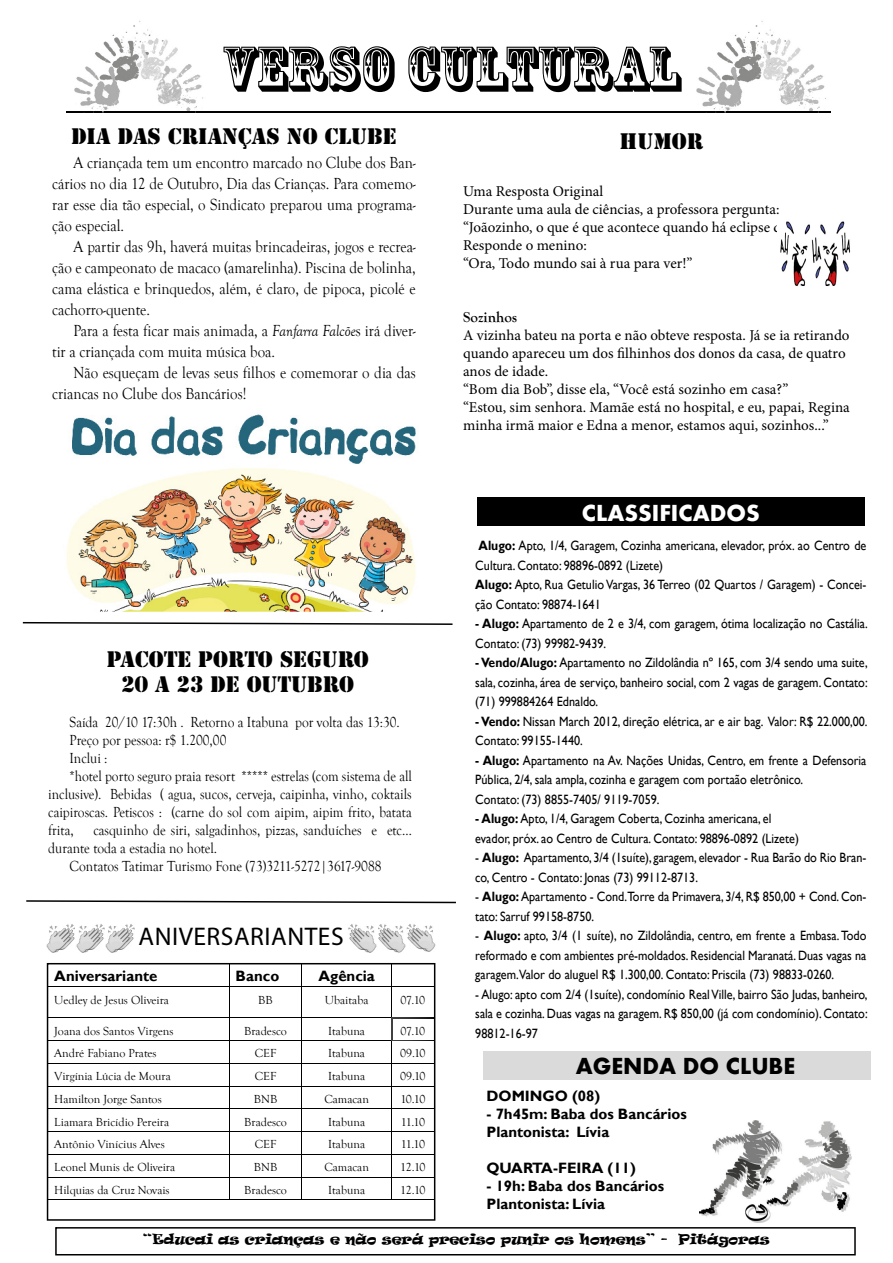
<style>
.page{position:relative;width:893px;height:1263px;background:#fff}
.page>*{position:absolute;margin:0;border:0;box-sizing:border-box;transform-origin:0 0}
.t1{font:60px "Rosewood Std";color:#000}
.t2{font:25.65px "Myriad Pro";letter-spacing:.02em;color:#000}
.t3{font:700 24px "Aharoni";color:#fff}
.t4{font:700 24px "Aharoni";color:#000}
.t5{font:21px/25.2px "Stencil Std";color:#000;text-align:center}
.t6{font:16.5px/21px "Goudy Old Style T";color:#000;text-align:justify;scale:.9 1}
.t7{font:15px/18px "Minion Pro";color:#000}
.t8{font:15px "Goudy Old Style T";color:#000;scale:.9 1}
.t9{font:700 15px/18px "Gill Sans";color:#000}
.t10{font:700 15px "Goudy Old Style T";color:#000}
.t11{font:13.5px/19.5px "Gill Sans";color:#000;scale:.9 1}
.t12{font:13.5px "Ravie";color:#000}
.t13{font:12px "Goudy Old Style T";color:#000}
.s1{font-style:italic}
.s2{font-weight:700}
</style>
<div class="page">
<hr style="left:67px;top:111px;width:763px;height:2px;background:#000">
<svg style="left:47px;top:963px;width:388px;height:258px"></svg>
<img style="left:348px;top:924px;width:88px;height:29px">
<img style="left:46px;top:924px;width:88px;height:29px">
<img style="left:74px;top:21px;width:129px;height:92px">
<img style="left:696px;top:21px;width:130px;height:90px">
<svg style="left:55px;top:1227px;width:800px;height:28px"></svg>
<div style="left:477px;top:497px;width:387px;height:29px;background:#000"></div>
<div style="left:483px;top:1051px;width:387px;height:29px;background:#dadada"></div>
<img style="left:699px;top:1120px;width:152px;height:103px">
<svg style="left:26px;top:900px;width:430px;height:3px"></svg>
<img style="left:67px;top:414px;width:349px;height:198px">
<svg style="left:23px;top:622px;width:429px;height:3px"></svg>
<img style="left:780px;top:221px;width:70px;height:65px">
<h1 class="t1" style="left:221px;top:44px;width:460px">VERSO CULTURAL</h1>
<h3 class="t5" style="left:71px;top:125px;width:327px">DIA DAS CRIANÇAS NO CLUBE</h3>
<p class="t6" style="left:52px;top:152px;width:405px;text-indent:21px">A criançada tem um encontro marcado no Clube dos Ban&shy;cários no dia 12 de Outubro, Dia das Crianças. Para comemo&shy;rar esse dia tão especial, o Sindicato preparou uma programa&shy;ção especial.</p>
<p class="t6" style="left:52px;top:236px;width:405px;text-indent:21px">A partir das 9h, haverá muitas brincadeiras, jogos e recrea&shy;ção e campeonato de macaco (amarelinha). Piscina de bolinha, cama elástica e brinquedos, além, é claro, de pipoca, picolé e cachorro-quente.</p>
<p class="t6" style="left:52px;top:320px;width:405px;text-indent:21px">Para a festa ficar mais animada, a <span class="s1">Fanfarra Falcõe</span>s irá diver&shy;tir a criançada com muita música boa.</p>
<p class="t6" style="left:52px;top:362px;width:405px;text-indent:21px">Não esqueçam de levas seus filhos e comemorar o dia das crianças no Clube dos Bancários!</p>
<h3 class="t5" style="left:107px;top:649px;width:263px">PACOTE PORTO SEGURO<br>20 A 23 DE OUTUBRO</h3>
<p class="t8" style="left:70px;top:714px;width:368px">Saída 20/10 17:30h . Retorno a Itabuna por volta das 13:30.</p>
<p class="t8" style="left:70px;top:732px;width:176px">Preço por pessoa: r$ 1.200,00</p>
<p class="t8" style="left:70px;top:750px;width:44px">Inclui :</p>
<p class="t8" style="left:70px;top:768px;width:382px">*hotel porto seguro praia resort ***** estrelas (com sistema de all</p>
<p class="t8" style="left:48px;top:786px;width:405px">inclusive). Bebidas ( agua, sucos, cerveja, caipinha, vinho, coktails</p>
<p class="t8" style="left:48px;top:804px;width:405px">caipiroscas. Petiscos : (carne do sol com aipim, aipim frito, batata</p>
<p class="t8" style="left:48px;top:822px;width:30px">frita,</p>
<p class="t8" style="left:93px;top:822px;width:355px">casquinho de siri, salgadinhos, pizzas, sanduíches e etc…</p>
<p class="t8" style="left:48px;top:840px;width:189px">durante toda a estadia no hotel.</p>
<p class="t8" style="left:70px;top:858px;width:348px">Contatos Tatimar Turismo Fone (73)3211-5272|3617-9088</p>
<h2 class="t2" style="left:138px;top:921px;width:207px">ANIVERSARIANTES</h2>
<p class="t9" style="left:54px;top:968px;width:105px">Aniversariante</p>
<p class="t9" style="left:236px;top:968px;width:45px">Banco</p>
<p class="t9" style="left:318px;top:968px;width:58px">Agência</p>
<p class="t13" style="left:54px;top:993px;width:116px">Uedley de Jesus Oliveira</p>
<p class="t13" style="left:258px;top:993px;width:16px">BB</p>
<p class="t13" style="left:325px;top:993px;width:45px">Ubaitaba</p>
<p class="t13" style="left:400px;top:993px;width:26px">07.10</p>
<p class="t13" style="left:54px;top:1024px;width:121px">Joana dos Santos Virgens</p>
<p class="t13" style="left:244px;top:1024px;width:44px">Bradesco</p>
<p class="t13" style="left:328px;top:1024px;width:38px">Itabuna</p>
<p class="t13" style="left:400px;top:1024px;width:26px">07.10</p>
<p class="t13" style="left:54px;top:1047px;width:104px">André Fabiano Prates</p>
<p class="t13" style="left:255px;top:1047px;width:23px">CEF</p>
<p class="t13" style="left:328px;top:1047px;width:38px">Itabuna</p>
<p class="t13" style="left:400px;top:1047px;width:27px">09.10</p>
<p class="t13" style="left:54px;top:1070px;width:118px">Virgínia Lúcia de Moura</p>
<p class="t13" style="left:255px;top:1070px;width:23px">CEF</p>
<p class="t13" style="left:328px;top:1070px;width:38px">Itabuna</p>
<p class="t13" style="left:400px;top:1070px;width:27px">09.10</p>
<p class="t13" style="left:54px;top:1093px;width:109px">Hamilton Jorge Santos</p>
<p class="t13" style="left:254px;top:1093px;width:25px">BNB</p>
<p class="t13" style="left:324px;top:1093px;width:46px">Camacan</p>
<p class="t13" style="left:400px;top:1093px;width:27px">10.10</p>
<p class="t13" style="left:54px;top:1115px;width:116px">Liamara Bricídio Pereira</p>
<p class="t13" style="left:244px;top:1115px;width:44px">Bradesco</p>
<p class="t13" style="left:328px;top:1115px;width:38px">Itabuna</p>
<p class="t13" style="left:400px;top:1115px;width:26px">11.10</p>
<p class="t13" style="left:54px;top:1138px;width:112px">Antônio Vinícius Alves</p>
<p class="t13" style="left:255px;top:1138px;width:23px">CEF</p>
<p class="t13" style="left:328px;top:1138px;width:38px">Itabuna</p>
<p class="t13" style="left:400px;top:1138px;width:26px">11.10</p>
<p class="t13" style="left:54px;top:1161px;width:122px">Leonel Munis de Oliveira</p>
<p class="t13" style="left:254px;top:1161px;width:25px">BNB</p>
<p class="t13" style="left:324px;top:1161px;width:46px">Camacan</p>
<p class="t13" style="left:400px;top:1161px;width:27px">12.10</p>
<p class="t13" style="left:54px;top:1183px;width:117px">Hilquias da Cruz Novais</p>
<p class="t13" style="left:244px;top:1183px;width:44px">Bradesco</p>
<p class="t13" style="left:328px;top:1183px;width:38px">Itabuna</p>
<p class="t13" style="left:400px;top:1183px;width:27px">12.10</p>
<h3 class="t5" style="left:619px;top:129px;width:85px">HUMOR</h3>
<p class="t7" style="left:463px;top:184px;width:360px">Uma Resposta Original<br>Durante uma aula de ciências, a professora pergunta: “Joãozinho, o que é que acontece quando há eclipse do sol?” Responde o menino:<br>“Ora, Todo mundo sai à rua para ver!”</p>
<p class="t10" style="left:463px;top:308px;width:55px">Sozinhos</p>
<p class="t7" style="left:463px;top:328px;width:388px">A vizinha bateu na porta e não obteve resposta. Já se ia retirando quando apareceu um dos lhinhos dos donos da casa, de quatro anos de idade.<br>“Bom dia Bob”, disse ela, “Você está sozinho em casa?”<br>“Estou, sim senhora. Mamãe está no hospital, e eu, papai, Regina minha irmã maior e Edna a menor, estamos aqui, sozinhos...”</p>
<h3 class="t3" style="left:582px;top:498px;width:179px">CLASSIFICADOS</h3>
<p class="t11" style="left:475px;top:537px;width:436px"><span class="s2">Alugo:</span> Apto, 1/4, Garagem, Cozinha americana, elevador, próx. ao Centro de Cultura. Contato: 98896-0892 (Lizete)<br><span class="s2">Alugo:</span> Apto, Rua Getulio Vargas, 36 Terreo (02 Quartos / Garagem) - Concei&shy;ção Contato: 98874-1641</p>
<p class="t11" style="left:475px;top:615px;width:437px"><span class="s2">- Alugo:</span> Apartamento de 2 e 3/4, com garagem, ótima localização no Castália.<br>Contato: (73) 99982-9439.</p>
<p class="t11" style="left:475px;top:654px;width:437px;text-align:justify"><span class="s2">- Vendo/Alugo:</span> Apartamento no Zildolândia nº 165, com 3/4 sendo uma suite, sala, cozinha, área de serviço, banheiro social, com 2 vagas de garagem. Contato: (71) 999884264 Ednaldo.</p>
<p class="t11" style="left:475px;top:713px;width:437px"><span class="s2">- Vendo:</span> Nissan March 2012, direção elétrica, ar e air bag. Valor: R$ 22.000,00.<br>Contato: 99155-1440.</p>
<p class="t11" style="left:475px;top:752px;width:436px"><span class="s2">- Alugo:</span> Apartamento na Av. Nações Unidas, Centro, em frente a Defensoria<br>Pública, 2/4, sala ampla, cozinha e garagem com portaão eletrônico.<br>Contato: (73) 8855-7405/ 9119-7059.</p>
<p class="t11" style="left:475px;top:810px;width:361px"><span class="s2">- Alugo:</span> Apto, 1/4, Garagem Coberta, Cozinha americana, el evador, próx. ao Centro de Cultura. Contato: 98896-0892 (Lizete)</p>
<p class="t11" style="left:475px;top:849px;width:436px">- <span class="s2">Alugo:</span> Apartamento, 3/4 (1suíte), garagem, elevador - Rua Barão do Rio Bran&shy;co, Centro - Contato: Jonas (73) 99112-8713.</p>
<p class="t11" style="left:475px;top:888px;width:436px">- <span class="s2">Alugo:</span> Apartamento - Cond.Torre da Primavera, 3/4, R$ 850,00 + Cond. Con&shy;tato: Sarruf 99158-8750.</p>
<p class="t11" style="left:475px;top:927px;width:436px;text-align:justify">- <span class="s2">Alugo:</span> apto, 3/4 (1 suíte), no Zildolândia, centro, em frente a Embasa. Todo reformado e com ambientes pré-moldados. Residencial Maranatá. Duas vagas na garagem.Valor do aluguel R$ 1.300,00. Contato: Priscila (73) 98833-0260.</p>
<p class="t11" style="left:475px;top:986px;width:437px;text-align:justify">- Alugo: apto com 2/4 (1suíte), condomínio Real Ville, bairro São Judas, banheiro, sala e cozinha. Duas vagas na garagem. R$ 850,00 (já com condomínio). Contato:<br>98812-16-97</p>
<h3 class="t4" style="left:575px;top:1052px;width:221px">AGENDA DO CLUBE</h3>
<p class="t9" style="left:486px;top:1088px;width:115px">DOMINGO (08)</p>
<p class="t9" style="left:486px;top:1106px;width:202px">- 7h45m: Baba dos Bancários<br>Plantonista: Lívia</p>
<p class="t9" style="left:486px;top:1160px;width:151px">QUARTA-FEIRA (11)</p>
<p class="t9" style="left:486px;top:1178px;width:179px">- 19h: Baba dos Bancários<br>Plantonista: Lívia</p>
<p class="t12" style="left:143px;top:1233px;width:628px">“Educai as crianças e não será preciso punir os homens” - Pitágoras</p>
</div>
